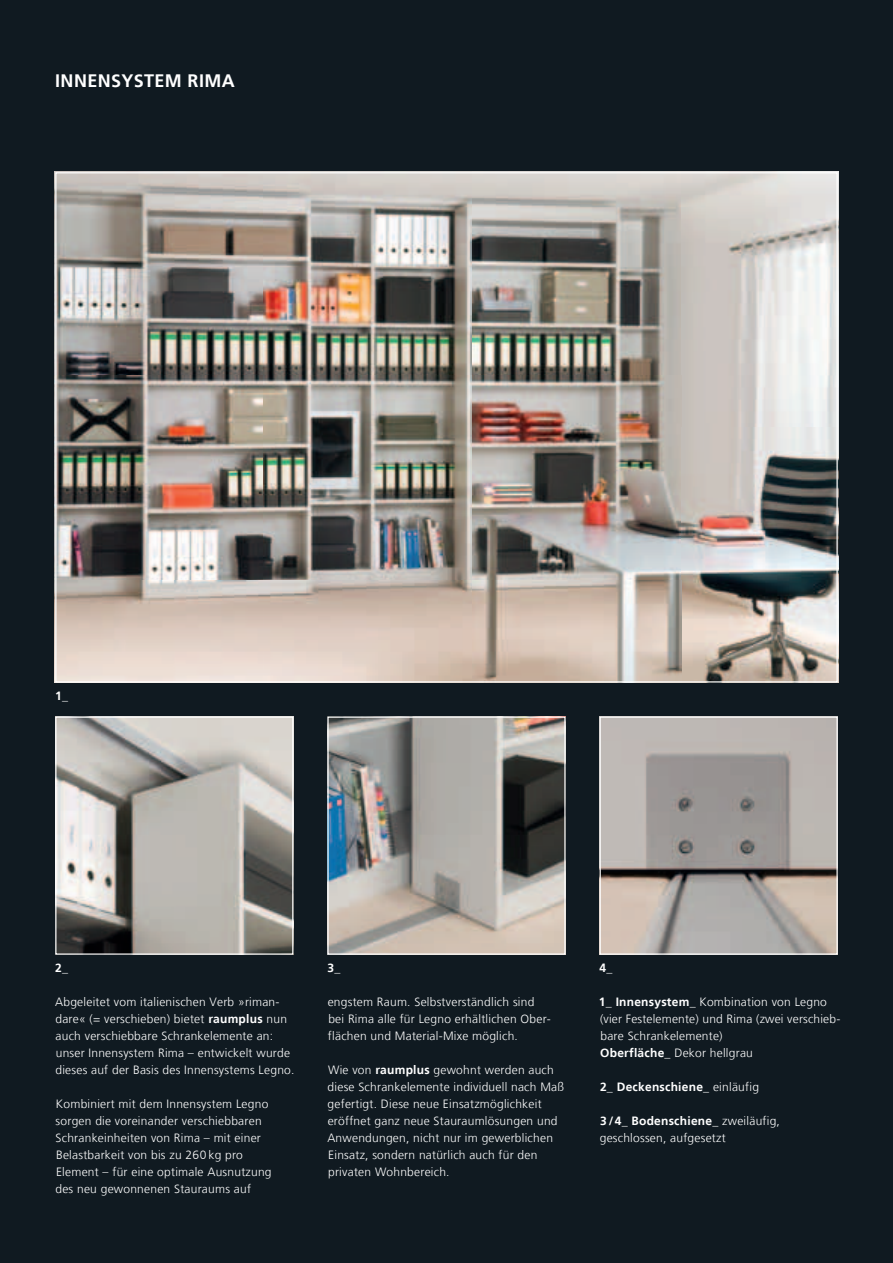
<style>
.page{position:relative;width:893px;height:1263px;background:#101a21}
.page>*{position:absolute;margin:0;border:0;box-sizing:border-box;transform-origin:0 0}
.t1{font:700 18px "Frutiger LT";letter-spacing:.02em;color:#fff}
.t2{font:300 12px/17px "Frutiger LT";letter-spacing:.02em;color:#fff}
.t3{font:700 12px "Frutiger LT";letter-spacing:.02em;color:#fff}
.s1{font-weight:700}
.s2{font-weight:300}
</style>
<div class="page">
<svg style="left:55px;top:716px;width:238px;height:239px;background:#b0ada8"></svg>
<svg style="left:327px;top:716px;width:239px;height:239px;background:#9b9894"></svg>
<svg style="left:600px;top:716px;width:238px;height:239px;background:#afa9a5"></svg>
<img style="left:55px;top:172px;width:783px;height:510px">
<h1 class="t1" style="left:55px;top:70px;width:181px">iNNeNsystem Rima</h1>
<p class="t3" style="left:55px;top:688px;width:14px">1_</p>
<p class="t3" style="left:55px;top:960px;width:14px">2_</p>
<p class="t3" style="left:327px;top:960px;width:14px">3_</p>
<p class="t3" style="left:600px;top:960px;width:14px">4_</p>
<p class="t2" style="left:55px;top:993px;width:241px">Abgeleitet vom italienischen Verb »riman&shy;dare« (= verschieben) bietet <span class="s1">raumplus</span> nun auch verschiebbare Schrankelemente an: unser innensystem Rima – entwickelt wurde dieses auf der Basis des innensystems Legno.</p>
<p class="t2" style="left:55px;top:1095px;width:218px">Kombiniert mit dem innensystem Legno sorgen die voreinander verschiebbaren Schrankeinheiten von Rima – mit einer Belastbarkeit von bis zu 260 kg pro Element – für eine optimale Ausnutzung des neu gewonnenen Stauraums auf</p>
<p class="t2" style="left:328px;top:993px;width:225px">engstem Raum. Selbstverständlich sind bei Rima alle für Legno erhältlichen Ober&shy;flächen und Material-Mixe möglich.</p>
<p class="t2" style="left:327px;top:1061px;width:238px">Wie von <span class="s1">raumplus</span> gewohnt werden auch diese Schrankelemente individuell nach Maß gefertigt. Diese neue Einsatzmöglichkeit eröffnet ganz neue Stauraumlösungen und Anwendungen, nicht nur im gewerblichen Einsatz, sondern natürlich auch für den privaten Wohnbereich.</p>
<p class="t2" style="left:599px;top:993px;width:243px"><span class="s1">1_ innensystem_</span> Kombination von Legno (vier Festelemente) und Rima (zwei verschieb&shy;bare Schrankelemente)<br><span class="s1">oberfläche_</span> Dekor hellgrau</p>
<p class="t3" style="left:600px;top:1079px;width:160px">2_ Deckenschiene_ <span class="s2">einläufig</span></p>
<p class="t2" style="left:600px;top:1112px;width:182px"><span class="s1">3 / 4_ Bodenschiene_</span> zweiläufig, geschlossen, aufgesetzt</p>
</div>
